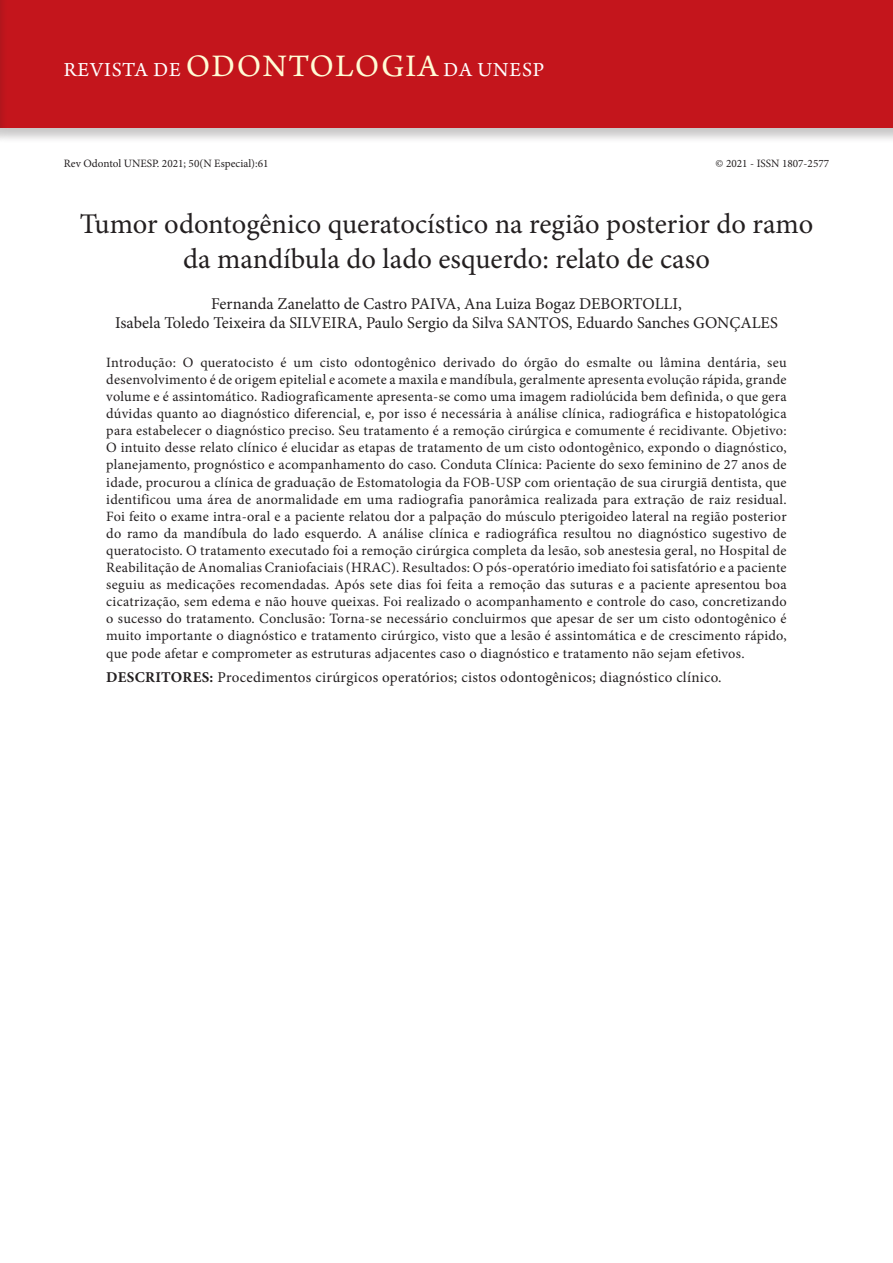
<style>
.page{position:relative;width:893px;height:1263px;background:#fff}
.page>*{position:absolute;margin:0;border:0;box-sizing:border-box;transform-origin:0 0}
.ArticleTitle{font:28.5px/34.2px "Minion Pro";color:#231f20;text-align:center}
.t1{font:21px "Arno Pro";letter-spacing:.04em;color:#fff}
.Authors{font:16.5px/19.8px "Minion Pro";color:#231f20;text-align:center}
.Keywords{font:15px "Minion Pro";letter-spacing:.02em;color:#231f20}
.Abstract{font:14.25px/17.1px "Minion Pro";letter-spacing:.02em;color:#231f20;text-align:justify}
.t2{font:11.25px "Minion Pro";color:#231f20}
.s1{font-size:33px;color:#fffcd5}
.s2{font-weight:700}
</style>
<div class="page">
<div style="left:0;top:0;width:893px;height:144px;background:#231f20;opacity:.25"></div>
<div style="left:0;top:0;width:893px;height:128px;background:#c4151c"></div>
<div style="left:0;top:0;width:8px;height:144px;background:#231f20;opacity:.25"></div>
<hr style="left:0;top:0;width:1px;height:128px;background:#c4151c">
<h2 class="t1" style="left:64px;top:58px;width:482px">REVISTA DE <span class="s1">ODONTOLOGIA</span> DA UNESP</h2>
<p class="t2" style="left:64px;top:156px;width:206px">Rev Odontol UNESP. 2021; 50(N Especial):61</p>
<p class="t2" style="left:715px;top:156px;width:115px">© 2021 - ISSN 1807-2577</p>
<p class="ArticleTitle" style="left:80px;top:207px;width:735px">Tumor odontogênico queratocístico na região posterior do ramo da mandíbula do lado esquerdo: relato de caso</p>
<p class="Authors" style="left:115px;top:293px;width:664px">Fernanda Zanelatto de Castro PAIVA, Ana Luiza Bogaz DEBORTOLLI,<br>Isabela Toledo Teixeira da SILVEIRA, Paulo Sergio da Silva SANTOS, Eduardo Sanches GONÇALES</p>
<p class="Abstract" style="left:106px;top:354px;width:682px">Introdução: O queratocisto é um cisto odontogênico derivado do órgão do esmalte ou lâmina dentária, seu desenvolvimento é de origem epitelial e acomete a maxila e mandíbula, geralmente apresenta evolução rápida, grande volume e é assintomático. Radiograficamente apresenta-se como uma imagem radiolúcida bem definida, o que gera dúvidas quanto ao diagnóstico diferencial, e, por isso é necessária à análise clínica, radiográfica e histopatológica para estabelecer o diagnóstico preciso. Seu tratamento é a remoção cirúrgica e comumente é recidivante. Objetivo:<br>O intuito desse relato clínico é elucidar as etapas de tratamento de um cisto odontogênico, expondo o diagnóstico, planejamento, prognóstico e acompanhamento do caso. Conduta Clínica: Paciente do sexo feminino de 27 anos de idade, procurou a clínica de graduação de Estomatologia da FOB-USP com orientação de sua cirurgiã dentista, que identificou uma área de anormalidade em uma radiografia panorâmica realizada para extração de raiz residual.<br>Foi feito o exame intra-oral e a paciente relatou dor a palpação do músculo pterigoideo lateral na região posterior do ramo da mandíbula do lado esquerdo. A análise clínica e radiográfica resultou no diagnóstico sugestivo de queratocisto. O tratamento executado foi a remoção cirúrgica completa da lesão, sob anestesia geral, no Hospital de Reabilitação de Anomalias Craniofaciais (HRAC). Resultados: O pós-operatório imediato foi satisfatório e a paciente seguiu as medicações recomendadas. Após sete dias foi feita a remoção das suturas e a paciente apresentou boa cicatrização, sem edema e não houve queixas. Foi realizado o acompanhamento e controle do caso, concretizando o sucesso do tratamento. Conclusão: Torna-se necessário concluirmos que apesar de ser um cisto odontogênico é muito importante o diagnóstico e tratamento cirúrgico, visto que a lesão é assintomática e de crescimento rápido, que pode afetar e comprometer as estruturas adjacentes caso o diagnóstico e tratamento não sejam efetivos.</p>
<p class="Keywords" style="left:106px;top:667px;width:617px"><span class="s2">DESCRITORES:</span> Procedimentos cirúrgicos operatórios; cistos odontogênicos; diagnóstico clínico.</p>
</div>
